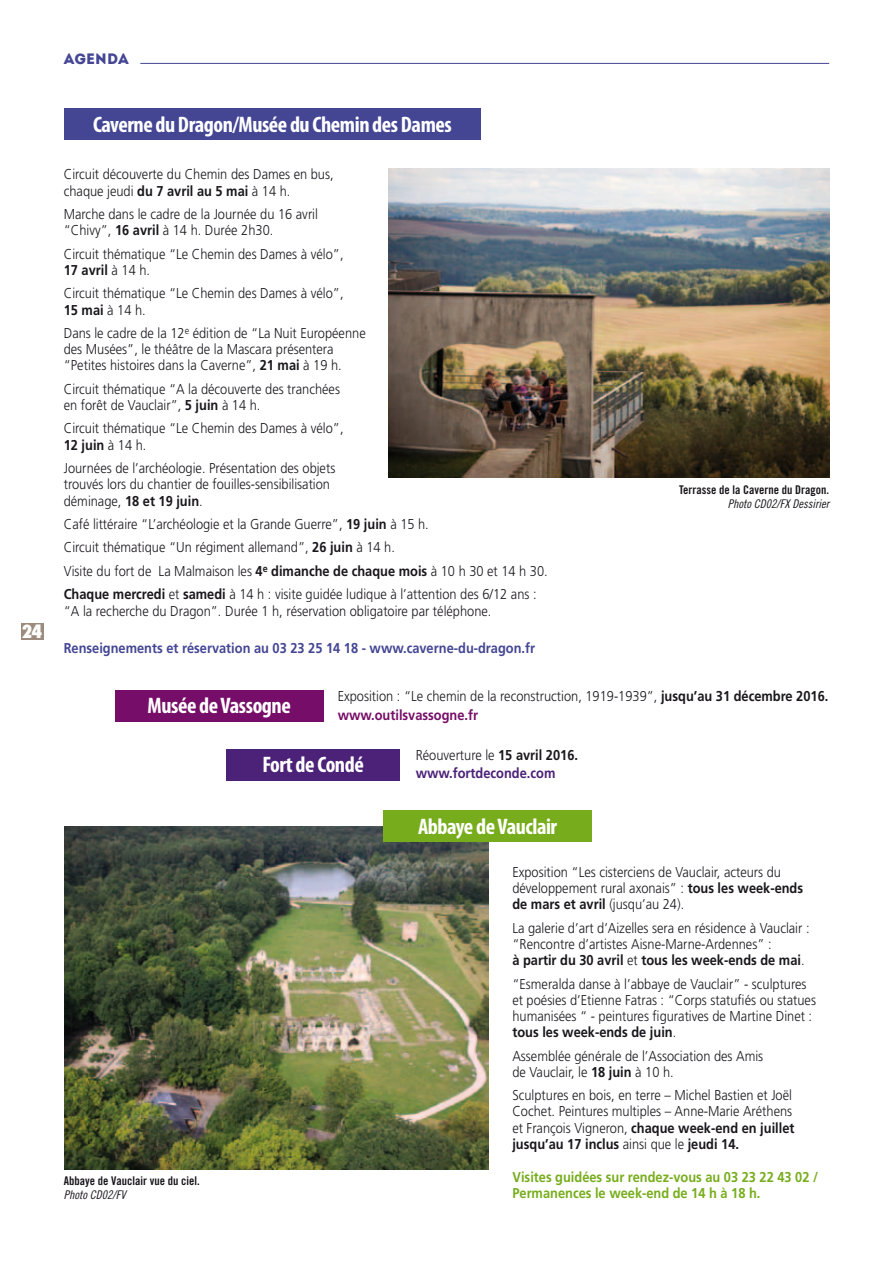
<style>
.page{position:relative;width:893px;height:1263px;background:#fff}
.page>*{position:absolute;margin:0;border:0;box-sizing:border-box;transform-origin:0 0}
.t1{font:700 condensed 22.5px "Myriad Pro";letter-spacing:-.02em;color:#fff}
.t2{font:800 condensed 18px "Futura";color:#fff}
.t3{font:15px "Intro";color:#444694}
.t4{font:300 14.25px/16.2px "Frutiger";color:#1a171c;scale:.9 1}
.t5{font:700 14.25px/16.2px "Frutiger";color:#77ad1c;scale:.9 1}
.t6{font:700 14.25px "Frutiger";color:#444694;scale:.9 1}
.t7{font:700 14.25px/18.3px "Frutiger";color:#4c2178;scale:.9 1}
.t8{font:12px "Trade Gothic LT Std Bd Cn 20";color:#1a171c}
.t9{font:12px "Trade Gothic LT Std Cn 18 Obl";color:#1a171c}
.s1{font-weight:700}
.s2{font-weight:700;color:#760d68}
.s3{font-weight:300;color:#1a171c}
.s4{color:#1a171c}
</style>
<div class="page">
<div style="left:64px;top:109px;width:417px;height:31px;background:#444694"></div>
<div style="left:226px;top:749px;width:174px;height:31px;background:#4c2178"></div>
<img style="left:388px;top:168px;width:441px;height:309px">
<img style="left:64px;top:826px;width:424px;height:343px">
<hr style="left:140px;top:63px;width:689px;height:1px;background:#444694">
<div style="left:21px;top:623px;width:23px;height:16px;background:#9d8c7d"></div>
<div style="left:115px;top:690px;width:208px;height:31px;background:#760d68"></div>
<div style="left:384px;top:811px;width:208px;height:31px;background:#77ad1c"></div>
<p class="t2" style="left:22px;top:619px;width:22px">24</p>
<p class="t3" style="left:64px;top:50px;width:67px">AGENDA</p>
<h1 class="t1" style="left:93px;top:110px;width:360px">Caverne du Dragon/Musée du Chemin des Dames</h1>
<p class="t4" style="left:64px;top:166px;width:301px">Circuit découverte du Chemin des Dames en bus, chaque jeudi <span class="s1">du 7 avril au 5 mai</span> à 14 h.</p>
<p class="t4" style="left:64px;top:206px;width:284px">Marche dans le cadre de la Journée du 16 avril “Chivy”, <span class="s1">16 avril</span> à 14 h. Durée 2h30.</p>
<p class="t4" style="left:64px;top:246px;width:312px">Circuit thématique “Le Chemin des Dames à vélo”,<br><span class="s1">17 avril</span> à 14 h.</p>
<p class="t4" style="left:64px;top:285px;width:312px">Circuit thématique “Le Chemin des Dames à vélo”,<br><span class="s1">15 mai</span> à 14 h.</p>
<p class="t4" style="left:64px;top:325px;width:337px">Dans le cadre de la 12<sup>e</sup> édition de “La Nuit Européenne des Musées”, le théâtre de la Mascara présentera “Petites histoires dans la Caverne”, <span class="s1">21 mai</span> à 19 h.</p>
<p class="t4" style="left:64px;top:381px;width:308px">Circuit thématique “A la découverte des tranchées en forêt de Vauclair”, <span class="s1">5 juin</span> à 14 h.</p>
<p class="t4" style="left:64px;top:420px;width:312px">Circuit thématique “Le Chemin des Dames à vélo”,<br><span class="s1">12 juin</span> à 14 h.</p>
<p class="t4" style="left:64px;top:460px;width:303px">Journées de l’archéologie. Présentation des objets trouvés lors du chantier de fouilles-sensibilisation déminage, <span class="s1">18 et 19 juin</span>.</p>
<p class="t4" style="left:64px;top:512px;width:539px;line-height:23.4px">Café littéraire “L’archéologie et la Grande Guerre”, <span class="s1">19 juin</span> à 15 h.<br>Circuit thématique “Un régiment allemand”, <span class="s1">26 juin</span> à 14 h.<br>Visite du fort de La Malmaison les <span class="s1">4</span><sup>e</sup> <span class="s1">dimanche de chaque mois</span> à 10 h 30 et 14 h 30.<br><span class="s1">Chaque mercredi</span> et <span class="s1">samedi</span> à 14 h : visite guidée ludique à l’attention des 6/12 ans :</p>
<p class="t4" style="left:64px;top:603px;width:477px">“A la recherche du Dragon”. Durée 1 h, réservation obligatoire par téléphone.</p>
<p class="t6" style="left:64px;top:639px;width:525px">Renseignements et réservation au 03 23 25 14 18 - www.caverne-du-dragon.fr</p>
<p class="t8" style="left:679px;top:482px;width:152px">Terrasse de la Caverne du Dragon.</p>
<p class="t9" style="left:728px;top:497px;width:103px">Photo CD02/FX Dessirier</p>
<h1 class="t1" style="left:148px;top:692px;width:145px">Musée de Vassogne</h1>
<p class="t4" style="left:338px;top:687px;width:547px;line-height:19.2px">Exposition : “Le chemin de la reconstruction, 1919-1939”, <span class="s1">jusqu’au 31 décembre 2016. </span><span class="s2">www.outilsvassogne.fr</span></p>
<h1 class="t1" style="left:262px;top:751px;width:103px">Fort de Condé</h1>
<p class="t7" style="left:416px;top:746px;width:182px"><span class="s3">Réouverture le</span> <span class="s4">15 avril 2016. </span>www.fortdeconde.com</p>
<p class="t8" style="left:64px;top:1173px;width:137px">Abbaye de Vauclair vue du ciel.</p>
<p class="t9" style="left:64px;top:1188px;width:63px">Photo CD02/FV</p>
<h1 class="t1" style="left:418px;top:812px;width:141px">Abbaye de Vauclair</h1>
<p class="t4" style="left:512px;top:864px;width:325px">Exposition “Les cisterciens de Vauclair, acteurs du développement rural axonais” : <span class="s1">tous les week-ends de mars et avril</span> (jusqu’au 24).</p>
<p class="t4" style="left:512px;top:920px;width:332px">La galerie d’art d’Aizelles sera en résidence à Vauclair : “Rencontre d’artistes Aisne-Marne-Ardennes” :<br><span class="s1">à partir du 30 avril</span> et <span class="s1">tous les week-ends de mai</span>.</p>
<p class="t4" style="left:512px;top:975px;width:339px">“Esmeralda danse à l’abbaye de Vauclair” - sculptures et poésies d’Etienne Fatras : “Corps statufiés ou statues humanisées “ - peintures figuratives de Martine Dinet : <span class="s1">tous les week-ends de juin</span>.</p>
<p class="t4" style="left:512px;top:1047px;width:280px">Assemblée générale de l’Association des Amis de Vauclair, le <span class="s1">18 juin</span> à 10 h.</p>
<p class="t4" style="left:512px;top:1087px;width:315px">Sculptures en bois, en terre – Michel Bastien et Joël Cochet. Peintures multiples – Anne-Marie Aréthens et François Vigneron, <span class="s1">chaque week-end en juillet jusqu’au 17 inclus</span> ainsi que le <span class="s1">jeudi 14.</span></p>
<p class="t5" style="left:512px;top:1169px;width:341px">Visites guidées sur rendez-vous au 03 23 22 43 02 /<br>Permanences le week-end de 14 h à 18 h.</p>
</div>
